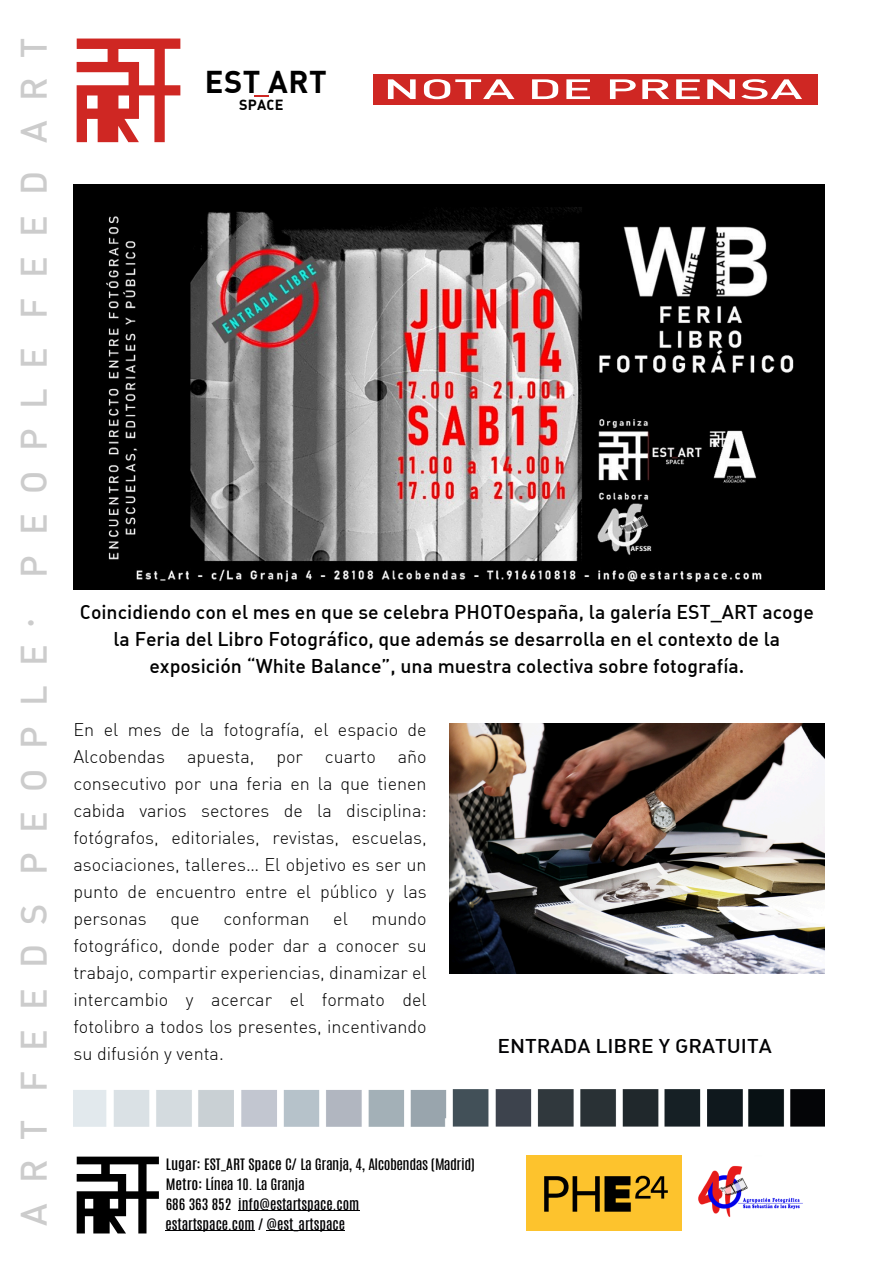
<style>
.page{position:relative;width:894px;height:1264px;background:#fff}
.page>*{position:absolute;margin:0;border:0;box-sizing:border-box;transform-origin:0 0}
.t1{font:500 36px "DIN Alternate";color:#ccc}
.t2{font:700 30.9px "DIN Alternate";letter-spacing:.015em;color:#000}
.t3{font:500 19.5px "DIN Alternate";color:#000}
.t4{font:500 19.5px "DIN Alternate";color:#020204;scale:1.07 1}
.t5{font:300 18px "DIN Alternate";color:#000}
.t6{font:700 14.4px "DIN Alternate";letter-spacing:.015em;color:#000}
.t7{font:13.35px "Antonio";letter-spacing:-.025em;color:#000;scale:1.13 1}
.t8{font:500 13.35px "Antonio";color:#020204;scale:1.07 1}
.t9{font:500 13.35px "Antonio";color:#000;scale:1.13 1}
.s1{font-weight:500}
</style>
<div class="page">
<svg style="left:77px;top:39px;width:103px;height:103px"></svg>
<svg style="left:254px;top:95px;width:14px;height:1px"></svg>
<div style="left:373px;top:74px;width:443px;height:30px;background:#cf2723"></div>
<svg style="left:388px;top:79px;width:413px;height:20px"></svg>
<img style="left:526px;top:1155px;width:277px;height:75px">
<hr style="left:238px;top:1209px;width:121px;height:1px;background:#020204">
<svg style="left:77px;top:1156px;width:82px;height:77px"></svg>
<hr style="left:165px;top:1229px;width:90px;height:1px;background:#020204">
<hr style="left:266px;top:1229px;width:79px;height:1px;background:#020204">
<img style="left:73px;top:184px;width:751px;height:405px">
<img style="left:73px;top:1090px;width:356px;height:36px">
<img style="left:429px;top:1089px;width:395px;height:38px">
<img style="left:449px;top:723px;width:375px;height:250px">
<p class="t1" style="left:20px;top:577px;width:541px;rotate:-90deg">P E O P L E F E E D A R T</p>
<p class="t1" style="left:7px;top:628px;width:12px;rotate:-90deg">.</p>
<p class="t1" style="left:20px;top:1225px;width:582px;rotate:-90deg">A R T F E E D S P E O P L E</p>
<p class="t2" style="left:205px;top:70px;width:123px">EST ART</p>
<p class="t6" style="left:239px;top:99px;width:46px">SPACE</p>
<p class="t3" style="left:80px;top:604px;width:735px">Coincidiendo con el mes en que se celebra PHOTOespaña, la galería EST_ART acoge</p>
<p class="t3" style="left:113px;top:631px;width:667px">la Feria del Libro Fotográfico, que además se desarrolla en el contexto de la</p>
<p class="t3" style="left:149px;top:658px;width:596px">exposición “White Balance”, una muestra colectiva sobre fotografía.</p>
<p class="t5" style="left:73px;top:722px;width:354px">En el mes de la fotografía, el espacio de</p>
<p class="t5" style="left:73px;top:749px;width:354px">Alcobendas apuesta, por cuarto año</p>
<p class="t5" style="left:73px;top:776px;width:354px">consecutivo por una feria en la que tienen</p>
<p class="t5" style="left:73px;top:803px;width:354px">cabida varios sectores de la disciplina:</p>
<p class="t5" style="left:73px;top:830px;width:354px">fotógrafos, editoriales, revistas, escuelas,</p>
<p class="t5" style="left:73px;top:857px;width:354px">asociaciones, talleres… El objetivo es ser un</p>
<p class="t5" style="left:73px;top:884px;width:354px">punto de encuentro entre el público y las</p>
<p class="t5" style="left:73px;top:911px;width:75px">personas</p>
<p class="t5" style="left:170px;top:911px;width:31px">que</p>
<p class="t5" style="left:223px;top:911px;width:88px">conforman</p>
<p class="t5" style="left:333px;top:911px;width:16px">el</p>
<p class="t5" style="left:371px;top:911px;width:57px">mundo</p>
<p class="t5" style="left:73px;top:938px;width:354px">fotográfico, donde poder dar a conocer su</p>
<p class="t5" style="left:73px;top:965px;width:354px">trabajo, compartir experiencias, dinamizar el</p>
<p class="t5" style="left:73px;top:992px;width:354px">intercambio y acercar el formato del</p>
<p class="t5" style="left:73px;top:1019px;width:354px">fotolibro a todos los presentes, incentivando</p>
<p class="t5" style="left:73px;top:1046px;width:152px">su difusión y venta.</p>
<p class="t4" style="left:497px;top:1038px;width:258px">ENTRADA LIBRE Y GRATUITA</p>
<p class="t7" style="left:166px;top:1154px;width:275px"><span class="s1">Lugar: EST_ART Space</span> C/ La Granja, 4, Alcobendas (Madrid)</p>
<p class="t7" style="left:166px;top:1173px;width:124px"><span class="s1">Metro:</span> Línea 10. La Granja</p>
<p class="t9" style="left:166px;top:1194px;width:59px">686 363 852</p>
<p class="t8" style="left:238px;top:1194px;width:115px">info@estartspace.com</p>
<p class="t8" style="left:165px;top:1214px;width:169px">estartspace.com / @est_artspace</p>
</div>
